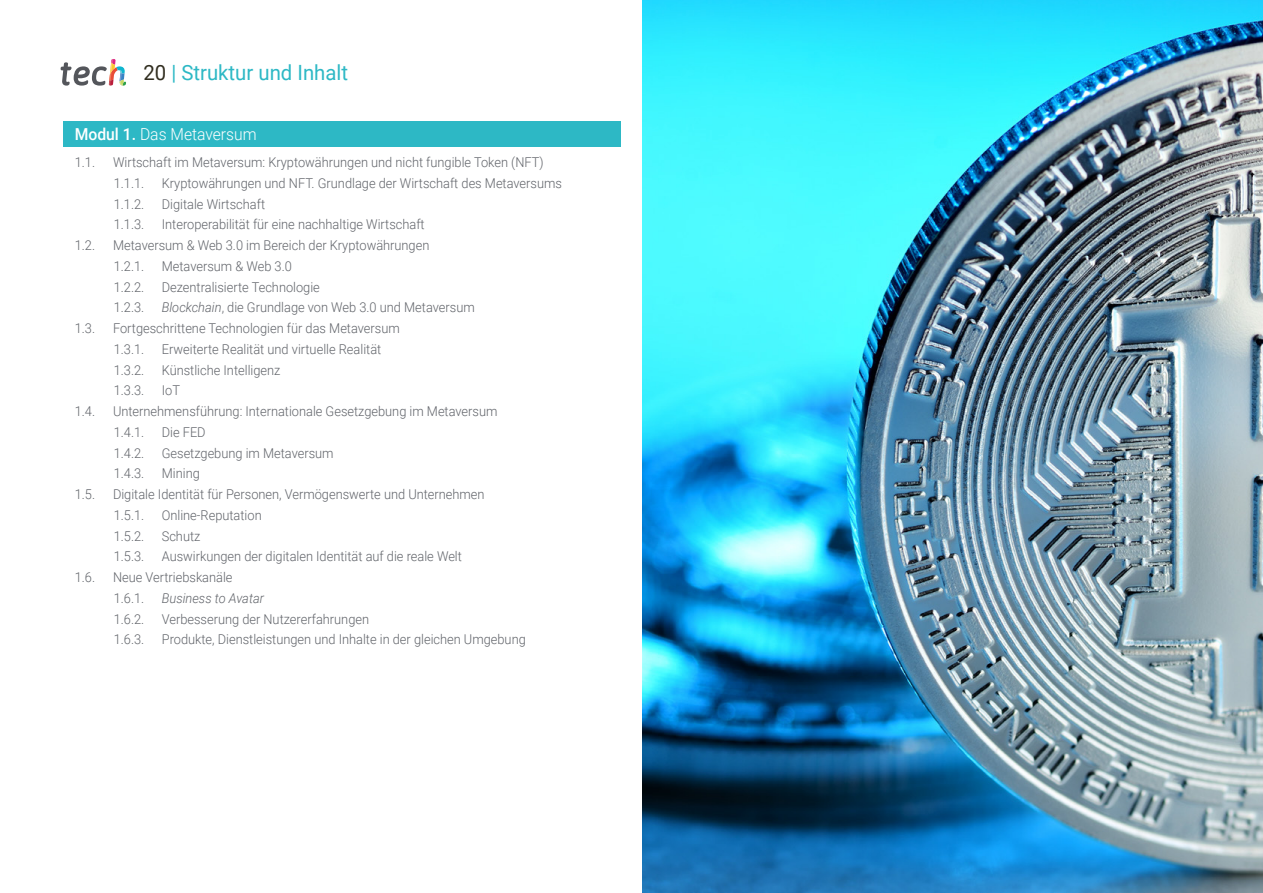
<style>
.page{position:relative;width:1263px;height:893px;background:#fff}
.page>*{position:absolute;margin:0;border:0;box-sizing:border-box;transform-origin:0 0}
.t1{font:21px "Roboto";color:#2db8c5}
.t2{font:300 16.5px "Roboto";color:#fff;scale:.95 1}
.t3{font:300 13.5px/20.7px "Roboto";color:#61646a;scale:.95 1}
.t4{font:italic 300 13.5px "Roboto";color:#61646a;scale:.95 1}
.s1{color:#312e20}
.s2{font-weight:500}
.s3{font-style:italic}
</style>
<div class="page">
<img style="left:642px;top:0;width:621px;height:893px">
<div style="left:64px;top:121px;width:557px;height:25px;background:#2db8c5"></div>
<svg style="left:61px;top:59px;width:65px;height:27px"></svg>
<h1 class="t1" style="left:144px;top:57px;width:206px"><span class="s1">20</span> | Struktur und Inhalt</h1>
<p class="t2" style="left:75px;top:123px;width:193px"><span class="s2">Modul 1.</span> Das Metaversum</p>
<p class="t3" style="left:75px;top:151px;width:23px">1.1.</p>
<p class="t3" style="left:113px;top:151px;width:455px">Wirtschaft im Metaversum: Kryptowährungen und nicht fungible Token (NFT)<br>1.1.1.</p>
<p class="t3" style="left:162px;top:172px;width:423px">Kryptowährungen und NFT. Grundlage der Wirtschaft des Metaversums</p>
<p class="t3" style="left:114px;top:193px;width:34px">1.1.2.</p>
<p class="t3" style="left:162px;top:193px;width:110px">Digitale Wirtschaft</p>
<p class="t3" style="left:114px;top:214px;width:34px">1.1.3.</p>
<p class="t3" style="left:162px;top:214px;width:278px">Interoperabilität für eine nachhaltige Wirtschaft</p>
<p class="t3" style="left:75px;top:234px;width:23px">1.2.</p>
<p class="t3" style="left:113px;top:234px;width:335px">Metaversum &amp; Web 3.0 im Bereich der Kryptowährungen<br>1.2.1.</p>
<p class="t3" style="left:162px;top:255px;width:138px">Metaversum &amp; Web 3.0</p>
<p class="t3" style="left:114px;top:276px;width:34px">1.2.2.</p>
<p class="t3" style="left:162px;top:276px;width:168px">Dezentralisierte Technologie</p>
<p class="t3" style="left:114px;top:297px;width:34px">1.2.3.</p>
<p class="t3" style="left:162px;top:297px;width:331px"><span class="s3">Blockchain</span>, die Grundlage von Web 3.0 und Metaversum</p>
<p class="t3" style="left:75px;top:317px;width:23px">1.3.</p>
<p class="t3" style="left:113px;top:317px;width:303px">Fortgeschrittene Technologien für das Metaversum<br>1.3.1.</p>
<p class="t3" style="left:162px;top:338px;width:233px">Erweiterte Realität und virtuelle Realität</p>
<p class="t3" style="left:114px;top:359px;width:34px">1.3.2.</p>
<p class="t3" style="left:162px;top:359px;width:126px">Künstliche Intelligenz</p>
<p class="t3" style="left:114px;top:380px;width:34px">1.3.3.</p>
<p class="t3" style="left:162px;top:380px;width:21px">IoT</p>
<p class="t3" style="left:75px;top:400px;width:23px">1.4.</p>
<p class="t3" style="left:113px;top:400px;width:406px">Unternehmensführung: Internationale Gesetzgebung im Metaversum<br>1.4.1.</p>
<p class="t3" style="left:162px;top:421px;width:48px">Die FED</p>
<p class="t3" style="left:114px;top:442px;width:34px">1.4.2.</p>
<p class="t3" style="left:162px;top:442px;width:182px">Gesetzgebung im Metaversum</p>
<p class="t3" style="left:114px;top:463px;width:34px">1.4.3.</p>
<p class="t3" style="left:162px;top:463px;width:42px">Mining</p>
<p class="t3" style="left:75px;top:483px;width:23px">1.5.</p>
<p class="t3" style="left:113px;top:483px;width:393px">Digitale Identität für Personen, Vermögenswerte und Unternehmen<br>1.5.1.</p>
<p class="t3" style="left:162px;top:504px;width:107px">Online-Reputation</p>
<p class="t3" style="left:114px;top:525px;width:34px">1.5.2.</p>
<p class="t3" style="left:162px;top:525px;width:42px">Schutz</p>
<p class="t3" style="left:114px;top:546px;width:34px">1.5.3.</p>
<p class="t3" style="left:162px;top:546px;width:317px">Auswirkungen der digitalen Identität auf die reale Welt</p>
<p class="t3" style="left:75px;top:566px;width:23px">1.6.</p>
<p class="t3" style="left:113px;top:566px;width:127px">Neue Vertriebskanäle<br>1.6.1.</p>
<p class="t4" style="left:162px;top:589px;width:109px">Business to Avatar</p>
<p class="t3" style="left:114px;top:608px;width:34px">1.6.2.</p>
<p class="t3" style="left:162px;top:608px;width:220px">Verbesserung der Nutzererfahrungen</p>
<p class="t3" style="left:114px;top:629px;width:34px">1.6.3.</p>
<p class="t3" style="left:162px;top:629px;width:385px">Produkte, Dienstleistungen und Inhalte in der gleichen Umgebung</p>
</div>
